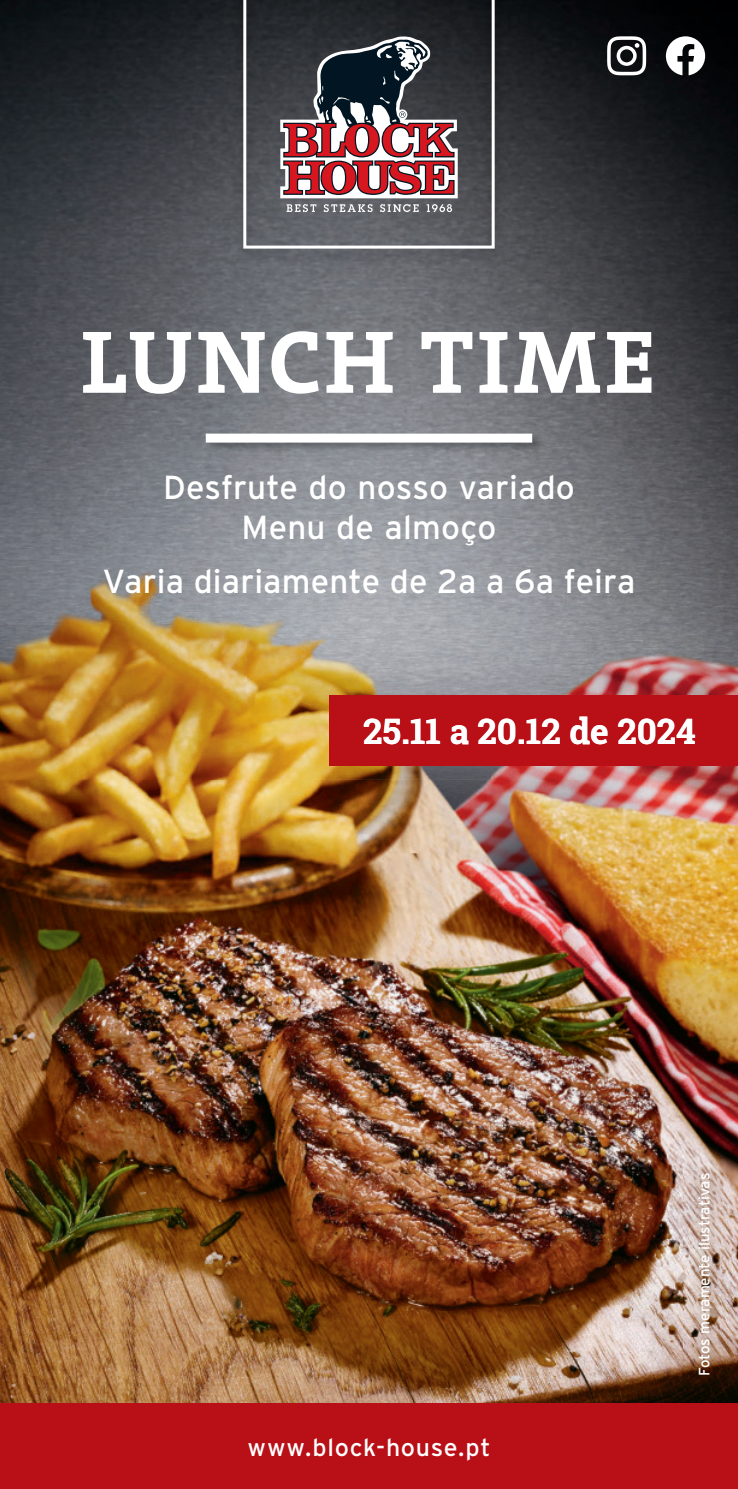
<style>
.page{position:relative;width:738px;height:1489px;background:#fff}
.page>*{position:absolute;margin:0;border:0;box-sizing:border-box;transform-origin:0 0}
.t1{font:700 90px "The Serif C5";letter-spacing:.035em;color:#fff}
.t2{font:700 35px "Roboto Slab";color:#fff}
.t3{font:33.25px/40px "Interstate";letter-spacing:.005em;color:#fff;text-align:center}
.t4{font:24.5px "Interstate";letter-spacing:.025em;color:#fff}
.t5{font:15px "Interstate";color:#fff}
</style>
<div class="page">
<img style="left:0;top:780px;width:737px;height:623px">
<img style="left:0;top:0;width:245px;height:780px">
<img style="left:492px;top:0;width:245px;height:780px">
<img style="left:245px;top:267px;width:247px;height:513px">
<img style="left:203px;top:431px;width:342px;height:24px">
<div style="left:206px;top:433px;width:325px;height:9px;background:#fff"></div>
<img style="left:682px;top:1158px;width:43px;height:231px">
<div style="left:0;top:1403px;width:737px;height:85px;background:#b90f17"></div>
<img style="left:231px;top:0;width:274px;height:267px">
<svg style="left:243px;top:0;width:251px;height:248px"></svg>
<svg style="left:280px;top:36px;width:177px;height:162px"></svg>
<svg style="left:286px;top:204px;width:30px;height:8px"></svg>
<svg style="left:323px;top:204px;width:49px;height:8px"></svg>
<svg style="left:380px;top:204px;width:38px;height:8px"></svg>
<svg style="left:426px;top:204px;width:25px;height:8px"></svg>
<svg style="left:665px;top:36px;width:39px;height:39px"></svg>
<svg style="left:606px;top:36px;width:39px;height:39px"></svg>
<div style="left:329px;top:694px;width:408px;height:71px;background:#b90f17"></div>
<h1 class="t1" style="left:81px;top:304px;width:576px">LUNCH TIME</h1>
<p class="t3" style="left:163px;top:467px;width:413px">Desfrute do nosso variado<br>Menu de almoço</p>
<p class="t3" style="left:103px;top:561px;width:533px">Varia diariamente de 2a a 6a feira</p>
<p class="t2" style="left:363px;top:707px;width:334px">25.11 a 20.12 de 2024</p>
<p class="t4" style="left:247px;top:1432px;width:244px">www.block-house.pt</p>
<p class="t5" style="left:694px;top:1375px;width:204px;rotate:-90deg">Fotos meramente ilustrativas</p>
</div>
